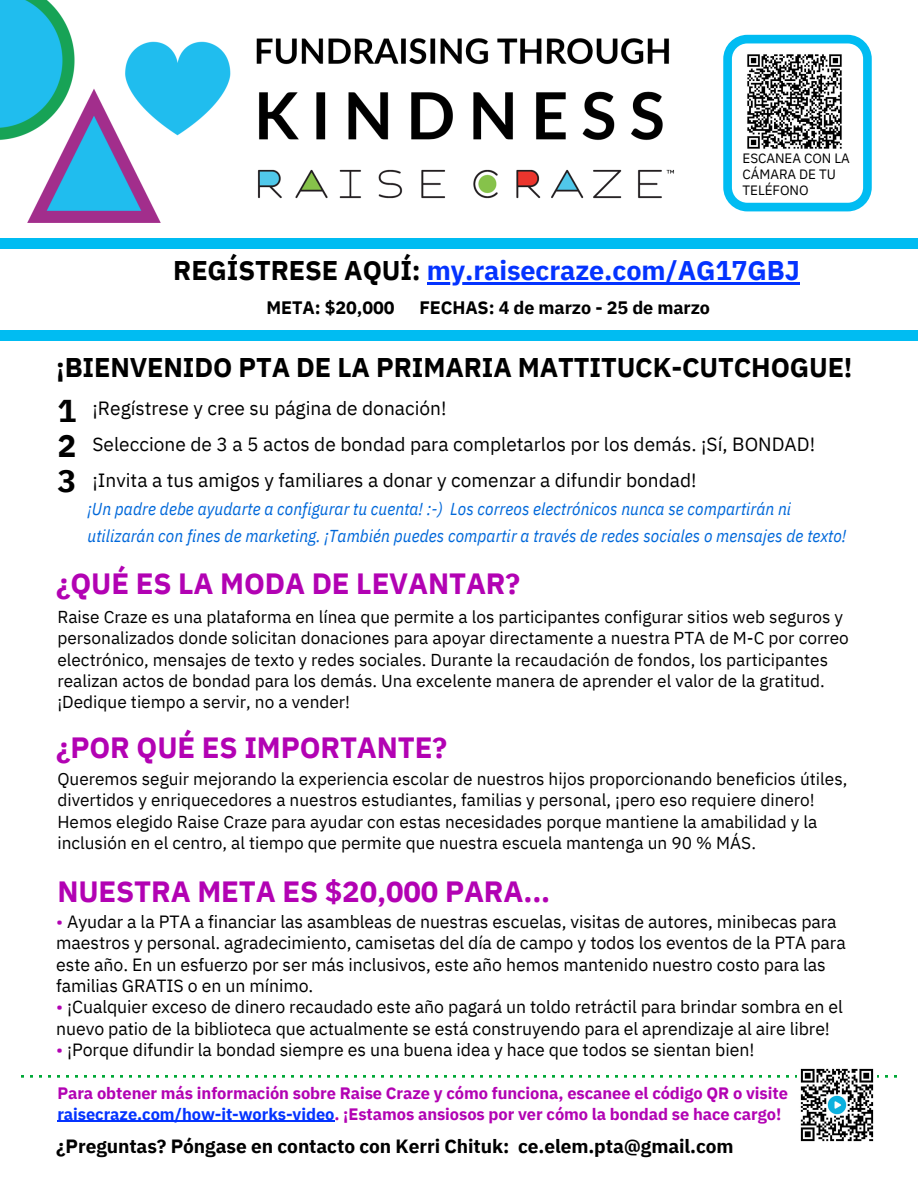
<style>
.page{position:relative;width:918px;height:1188px;background:#fff}
.page>*{position:absolute;margin:0;border:0;box-sizing:border-box;transform-origin:0 0}
.t1{font:700 31.5px/34.8px "IBM Plex Sans";color:#000;text-align:justify}
.t2{font:700 29.25px "IBM Plex Sans";letter-spacing:-.005em;color:#b202b3}
.t3{font:700 27px "IBM Plex Sans";letter-spacing:-.005em;color:#000}
.t4{font:700 27px "IBM Plex Sans";letter-spacing:-.005em;color:#0433ff}
.t5{font:19.2px/36px "IBM Plex Sans";color:#000}
.t6{font:700 19.2px "IBM Plex Sans";letter-spacing:-.005em;color:#000}
.t7{font:700 18px "IBM Plex Sans";letter-spacing:-.005em;color:#000}
.t8{font:17.7px/21.3px "IBM Plex Sans";letter-spacing:-.005em;color:#000}
.t9{font:17.25px/21.3px "IBM Plex Sans";color:#000}
.t10{font:italic 17.25px/27px "IBM Plex Sans Cond";letter-spacing:.005em;color:#0068da}
.t11{font:700 16.5px/20.2px "IBM Plex Sans";letter-spacing:-.005em;color:#b202b3}
.t12{font:13.5px/15.8px "IBM Plex Sans";letter-spacing:-.005em;color:#000}
.s1{color:#000}
.s2{color:#b202b3}
.s3{color:#0433ff}
</style>
<div class="page">
<div style="left:0;top:238px;width:918px;height:10px;background:#00bcf2"></div>
<div style="left:0;top:330px;width:918px;height:10px;background:#00bcf2"></div>
<img style="left:0;top:0;width:852px;height:223px">
<svg style="left:723px;top:35px;width:149px;height:176px"></svg>
<img style="left:743px;top:50px;width:103px;height:103px">
<hr style="left:427px;top:283px;width:373px;height:2px;background:#0433ff">
<hr style="left:57px;top:1121px;width:277px;height:1px;background:#0433ff">
<svg style="left:30px;top:1075px;width:714px;height:3px"></svg>
<img style="left:800px;top:1068px;width:74px;height:74px">
<h1 class="t12" style="left:743px;top:150px;width:109px">ESCANEA CON LA<br>CÁMARA DE TU<br>TELÉFONO</h1>
<p class="t4" style="left:173px;top:253px;width:628px"><span class="s1">REGÍSTRESE AQUÍ:</span> my.raisecraze.com/AG17GBJ</p>
<h2 class="t7" style="left:267px;top:295px;width:130px">META: $20,000</h2>
<h2 class="t7" style="left:420px;top:295px;width:292px">FECHAS: 4 de marzo - 25 de marzo</h2>
<h6 class="t3" style="left:56px;top:349px;width:798px">¡BIENVENIDO PTA DE LA PRIMARIA MATTITUCK-CUTCHOGUE!</h6>
<p class="t1" style="left:57px;top:393px;width:20px">1<br>2<br>3</p>
<h3 class="t5" style="left:93px;top:390px;width:724px">¡Regístrese y cree su página de donación!<br>Seleccione de 3 a 5 actos de bondad para completarlos por los demás. ¡Sí, BONDAD! ¡Invita a tus amigos y familiares a donar y comenzar a difundir bondad!</h3>
<h1 class="t10" style="left:87px;top:495px;width:760px">¡Un padre debe ayudarte a configurar tu cuenta! :-) Los correos electrónicos nunca se compartirán ni utilizarán con fines de marketing. ¡También puedes compartir a través de redes sociales o mensajes de texto!</h1>
<h1 class="t2" style="left:56px;top:564px;width:465px">¿QUÉ ES LA MODA DE LEVANTAR?</h1>
<h6 class="t9" style="left:57px;top:606px;width:793px">Raise Craze es una plataforma en línea que permite a los participantes configurar sitios web seguros y personalizados donde solicitan donaciones para apoyar directamente a nuestra PTA de M-C por correo electrónico, mensajes de texto y redes sociales. Durante la recaudación de fondos, los participantes realizan actos de bondad para los demás. Una excelente manera de aprender el valor de la gratitud. ¡Dedique tiempo a servir, no a vender!</h6>
<h6 class="t2" style="left:56px;top:728px;width:392px">¿POR QUÉ ES IMPORTANTE?</h6>
<h6 class="t9" style="left:57px;top:768px;width:792px">Queremos seguir mejorando la experiencia escolar de nuestros hijos proporcionando beneficios útiles, divertidos y enriquecedores a nuestros estudiantes, familias y personal, ¡pero eso requiere dinero!<br>Hemos elegido Raise Craze para ayudar con estas necesidades porque mantiene la amabilidad y la inclusión en el centro, al tiempo que permite que nuestra escuela mantenga un 90 % MÁS.</h6>
<h6 class="t2" style="left:57px;top:872px;width:494px">NUESTRA META ES $20,000 PARA...</h6>
<p class="t8" style="left:56px;top:910px;width:791px"><span class="s2">•</span> Ayudar a la PTA a financiar las asambleas de nuestras escuelas, visitas de autores, minibecas para maestros y personal. agradecimiento, camisetas del día de campo y todos los eventos de la PTA para este año. En un esfuerzo por ser más inclusivos, este año hemos mantenido nuestro costo para las familias GRATIS o en un mínimo.</p>
<p class="t8" style="left:56px;top:996px;width:788px"><span class="s2">•</span> ¡Cualquier exceso de dinero recaudado este año pagará un toldo retráctil para brindar sombra en el nuevo patio de la biblioteca que actualmente se está construyendo para el aprendizaje al aire libre!</p>
<p class="t8" style="left:56px;top:1039px;width:700px"><span class="s2">•</span> ¡Porque difundir la bondad siempre es una buena idea y hace que todos se sientan bien!</p>
<p class="t11" style="left:57px;top:1083px;width:732px">Para obtener más información sobre Raise Craze y cómo funciona, escanee el código QR o visite <span class="s3">raisecraze.com/how-it-works-video</span>. ¡Estamos ansiosos por ver cómo la bondad se hace cargo!</p>
<h5 class="t6" style="left:56px;top:1133px;width:679px">¿Preguntas? Póngase en contacto con Kerri Chituk: ce.elem.pta@gmail.com</h5>
</div>
